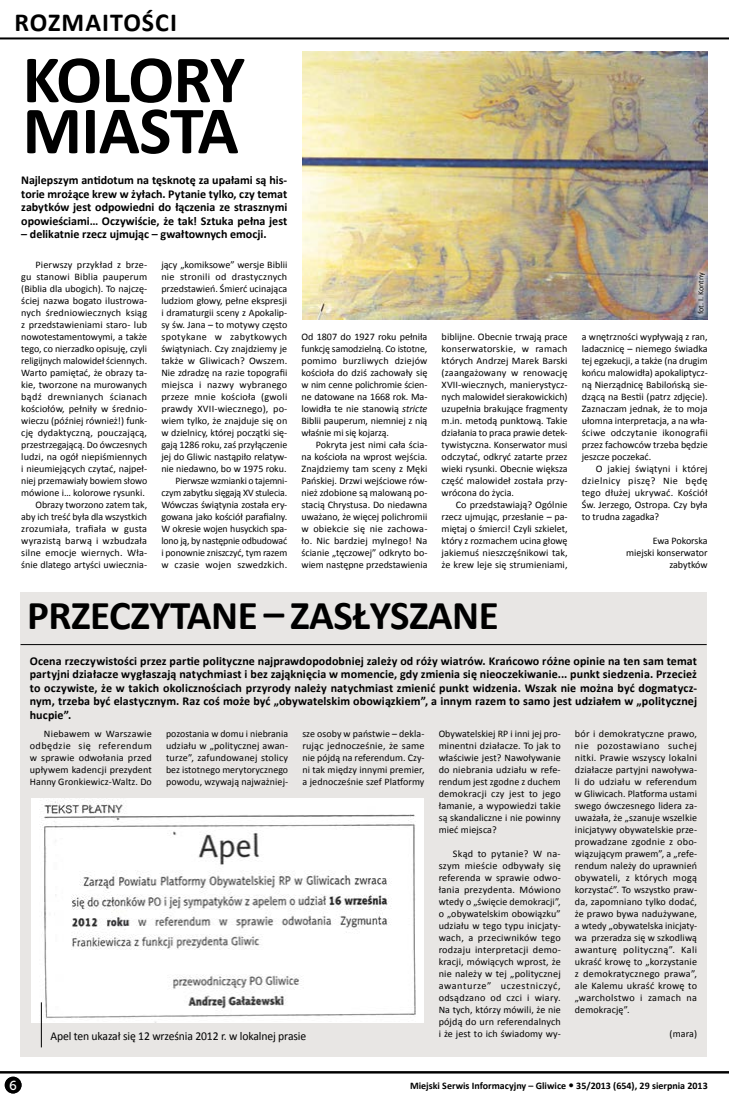
<style>
.page{position:relative;width:729px;height:1098px;background:#fff}
.page>*{position:absolute;margin:0;border:0;box-sizing:border-box;transform-origin:0 0}
.t1{font:700 68px/51px "Calibri";letter-spacing:-.01em;color:#000}
.t2{font:700 41px "Calibri";letter-spacing:-.01em;color:#000}
.t3{font:700 26px "Calibri";color:#000}
.t4{font:13px "Museo Sans 500";color:#fff}
.t5{font:700 12px/13.5px "Calibri";color:#000;text-align:justify}
.t6{font:12px "Calibri";letter-spacing:-.01em;color:#000}
.t7{font:10px/12px "Calibri";color:#000;text-align:justify}
.t8{font:700 10px "Calibri";color:#000}
.t9{font:8px "Calibri";letter-spacing:-.01em;color:#000}
.s1{font-style:italic}
</style>
<div class="page">
<div style="left:5px;top:1076px;width:16px;height:16px;background:#000;border-radius:50%"></div>
<hr style="left:0;top:1070px;width:729px;height:2px;background:#000">
<hr style="left:0;top:37px;width:729px;height:2px;background:#000">
<img style="left:303px;top:51px;width:404px;height:268px">
<div style="left:21px;top:592px;width:686px;height:464px;background:#e8e6e4"></div>
<hr style="left:21px;top:644px;width:685px;height:1px;background:#000">
<img style="left:31px;top:798px;width:392px;height:224px">
<div style="left:692px;top:266px;width:19px;height:54px;background:#fff;opacity:.75"></div>
<hr style="left:41px;top:1001px;width:1px;height:45px;background:#000">
<h3 class="t3" style="left:15px;top:6px;width:18px">rozm</h3>
<h3 class="t3" style="left:85px;top:6px;width:30px">aitości</h3>
<h1 class="t1" style="left:23px;top:54px;width:223px">KOLORY<br>MIASTA</h1>
<p class="t5" style="left:21px;top:173px;width:267px">Najlepszym antidotum na tęsknotę za upałami są his&shy;torie mrożące krew w żyłach. Pytanie tylko, czy temat zabytków jest odpowiedni do łączenia ze strasznymi opowieściami… Oczywiście, że tak! Sztuka pełna jest</p>
<p class="t5" style="left:21px;top:227px;width:247px">– delikatnie rzecz ujmując – gwałtownych emocji.</p>
<p class="t7" style="left:21px;top:259px;width:127px;text-align:right">Pierwszy przykład z brze-<br>gu stanowi Biblia pauperum (Biblia dla ubogich). To najczę&shy;ściej nazwa bogato ilustrowa&shy;nych średniowiecznych ksiąg z przedstawieniami staro- lub nowotestamentowymi, a także tego, co nierzadko opisuję, czyli religijnych malowideł ściennych.<br>Warto pamiętać, że obrazy ta&shy;kie, tworzone na murowanych bądź drewnianych ścianach kościołów, pełniły w średnio&shy;wieczu (później również!) funk&shy;cję dydaktyczną, pouczającą, przestrzegającą. Do ówczesnych ludzi, na ogół niepiśmiennych i nieumiejących czytać, najpeł&shy;niej przemawiały bowiem słowo mówione i… kolorowe rysunki.<br>Obrazy tworzono zatem tak, aby ich treść była dla wszystkich zrozumiała, trafiała w gusta wyrazistą barwą i wzbudzała silne emocje wiernych. Wła&shy;śnie dlatego artyści uwiecznia-</p>
<p class="t7" style="left:161px;top:259px;width:127px;text-align:right">jący „komiksowe” wersje Biblii nie stronili od drastycznych przedstawień. Śmierć ucinająca ludziom głowy, pełne ekspresji i dramaturgii sceny z Apokalip&shy;sy św. Jana – to motywy często spotykane w zabytkowych świątyniach. Czy znajdziemy je także w Gliwicach? Owszem.<br>Nie zdradzę na razie topografii miejsca i nazwy wybranego przeze mnie kościoła (gwoli prawdy XVII-wiecznego), po&shy;wiem tylko, że znajduje się on w dzielnicy, której początki się&shy;gają 1286 roku, zaś przyłączenie jej do Gliwic nastąpiło relatyw&shy;nie niedawno, bo w 1975 roku.<br>Pierwsze wzmianki o tajemni&shy;czym zabytku sięgają XV stulecia.<br>Wówczas świątynia została ery&shy;gowana jako kościół parafialny.<br>W okresie wojen husyckich spa&shy;lono ją, by następnie odbudować i ponownie zniszczyć, tym razem w czasie wojen szwedzkich.</p>
<p class="t7" style="left:301px;top:331px;width:127px">Od 1807 do 1927 roku pełniła funkcję samodzielną. Co istotne, pomimo burzliwych dziejów kościoła do dziś zachowały się w nim cenne polichromie ścien&shy;ne datowane na 1668 rok. Ma&shy;lowidła te nie stanowią <span class="s1">stricte </span>Biblii pauperum, niemniej z nią właśnie mi się kojarzą.</p>
<p class="t7" style="left:301px;top:439px;width:127px;text-indent:14px">Pokryta jest nimi cała ścia&shy;na kościoła na wprost wejścia.<br>Znajdziemy tam sceny z Męki Pańskiej. Drzwi wejściowe rów&shy;nież zdobione są malowaną po&shy;stacią Chrystusa. Do niedawna uważano, że więcej polichromii w obiekcie się nie zachowa&shy;ło. Nic bardziej mylnego! Na ścianie „tęczowej” odkryto bo&shy;wiem następne przedstawienia</p>
<p class="t7" style="left:441px;top:331px;width:127px">biblijne. Obecnie trwają prace konserwatorskie, w ramach których Andrzej Marek Barski (zaangażowany w renowację XVII-wiecznych, manierystycz&shy;nych malowideł sierakowickich) uzupełnia brakujące fragmenty m.in. metodą punktową. Takie działania to praca prawie detek&shy;tywistyczna. Konserwator musi odczytać, odkryć zatarte przez wieki rysunki. Obecnie większa część malowideł została przy&shy;wrócona do życia.</p>
<p class="t7" style="left:441px;top:499px;width:127px;text-indent:14px">Co przedstawiają? Ogólnie rzecz ujmując, przesłanie – pa&shy;miętaj o śmierci! Czyli szkielet, który z rozmachem ucina głowę jakiemuś nieszczęśnikowi tak, że krew leje się strumieniami,</p>
<p class="t9" style="left:695px;top:314px;width:43px;rotate:-90deg">fot. I. Kontny</p>
<p class="t7" style="left:581px;top:331px;width:127px">a wnętrzności wypływają z ran, ladacznicę – niemego świadka tej egzekucji, a także (na drugim końcu malowidła) apokaliptycz&shy;ną Nierządnicę Babilońską sie&shy;dzącą na Bestii (patrz zdjęcie).<br>Zaznaczam jednak, że to moja ułomna interpretacja, a na wła&shy;ściwe odczytanie ikonografii przez fachowców trzeba będzie jeszcze poczekać.</p>
<p class="t7" style="left:581px;top:463px;width:127px;text-indent:14px">O jakiej świątyni i której dzielnicy piszę? Nie będę tego dłużej ukrywać. Kościół Św. Jerzego, Ostropa. Czy była to trudna zagadka?</p>
<p class="t7" style="left:626px;top:535px;width:83px;text-align:right">Ewa Pokorska miejski konserwator zabytków</p>
<h2 class="t2" style="left:27px;top:589px;width:42px">Przecz</h2>
<h2 class="t2" style="left:149px;top:589px;width:325px">ytane – Zasłyszane</h2>
<p class="t5" style="left:30px;top:653px;width:669px">Ocena rzeczywistości przez partie polityczne najprawdopodobniej zależy od róży wiatrów. Krańcowo różne opinie na ten sam temat partyjni działacze wygłaszają natychmiast i bez zająknięcia w momencie, gdy zmienia się nieoczekiwanie... punkt siedzenia. Przecież to oczywiste, że w takich okolicznościach przyrody należy natychmiast zmienić punkt widzenia. Wszak nie można być dogmatycz&shy;nym, trzeba być elastycznym. Raz coś może być „obywatelskim obowiązkiem”, a innym razem to samo jest udziałem w „politycznej hucpie”.</p>
<p class="t7" style="left:30px;top:727px;width:124px;text-indent:14px">Niebawem w Warszawie odbędzie się referendum w sprawie odwołania przed upływem kadencji prezydent Hanny Gronkiewicz-Waltz. Do</p>
<p class="t7" style="left:166px;top:727px;width:124px">pozostania w domu i niebrania udziału w „politycznej awan&shy;turze”, zafundowanej stolicy bez istotnego merytorycznego powodu, wzywają najważniej-</p>
<p class="t7" style="left:302px;top:727px;width:124px">sze osoby w państwie – dekla&shy;rując jednocześnie, że same nie pójdą na referendum. Czy&shy;ni tak między innymi premier, a jednocześnie szef Platformy</p>
<p class="t7" style="left:438px;top:727px;width:124px">Obywatelskiej RP i inni jej pro&shy;minentni działacze. To jak to właściwie jest? Nawoływanie do niebrania udziału w refe&shy;rendum jest zgodne z duchem demokracji czy jest to jego łamanie, a wypowiedzi takie są skandaliczne i nie powinny mieć miejsca?</p>
<p class="t7" style="left:438px;top:847px;width:124px;text-indent:14px">Skąd to pytanie? W na&shy;szym mieście odbywały się referenda w sprawie odwo&shy;łania prezydenta. Mówiono wtedy o „święcie demokracji”, o „obywatelskim obowiązku” udziału w tego typu inicjaty&shy;wach, a przeciwników tego rodzaju interpretacji demo&shy;kracji, mówiących wprost, że nie należy w tej „politycznej awanturze” uczestniczyć, odsądzano od czci i wiary.<br>Na tych, którzy mówili, że nie pójdą do urn referendalnych i że jest to ich świadomy wy-</p>
<p class="t7" style="left:575px;top:727px;width:124px">bór i demokratyczne prawo, nie pozostawiano suchej nitki. Prawie wszyscy lokalni działacze partyjni nawoływa&shy;li do udziału w referendum w Gliwicach. Platforma ustami swego ówczesnego lidera za&shy;uważała, że „szanuje wszelkie inicjatywy obywatelskie prze&shy;prowadzane zgodnie z obo&shy;wiązującym prawem”, a „refe&shy;rendum należy do uprawnień obywateli, z których mogą korzystać”. To wszystko praw&shy;da, zapomniano tylko dodać, że prawo bywa nadużywane, a wtedy „obywatelska inicjaty&shy;wa przeradza się w szkodliwą awanturę polityczną”. Kali ukraść krowę to „korzystanie z demokratycznego prawa”, ale Kalemu ukraść krowę to „warcholstwo i zamach na demokrację”.</p>
<p class="t7" style="left:669px;top:1027px;width:29px">(mara)</p>
<p class="t6" style="left:50px;top:1028px;width:257px">Apel ten ukazał się 12 września 2012 r. w lokalnej prasie</p>
<h3 class="t4" style="left:9px;top:1077px;width:9px">6</h3>
<p class="t8" style="left:410px;top:1078px;width:299px">Miejski Serwis Informacyjny – Gliwice 35/2013 (654), 29 sierpnia 2013</p>
</div>
